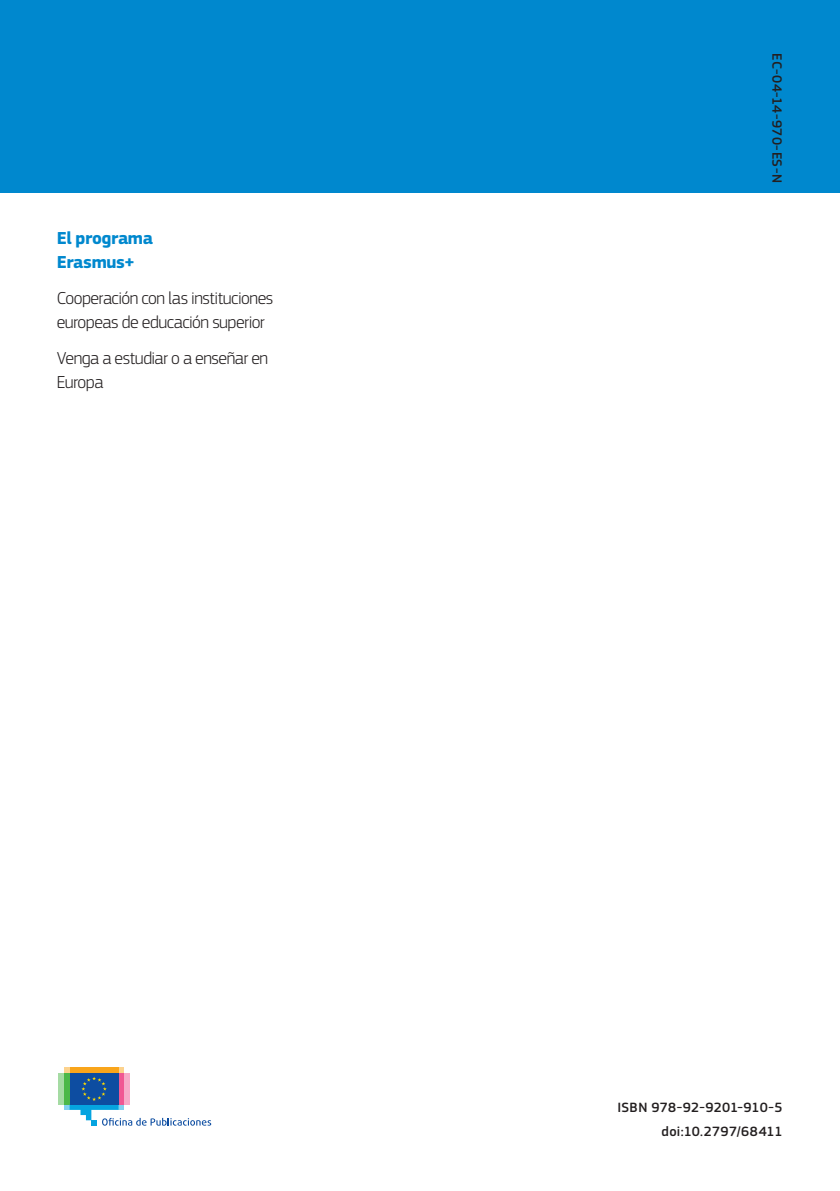
<style>
.page{position:relative;width:840px;height:1191px;background:#fff}
.page>*{position:absolute;margin:0;border:0;box-sizing:border-box;transform-origin:0 0}
.body{font:300 18px/24px "EC Square Sans Pro";letter-spacing:-.03em;color:#231f20}
.body-2{font:700 18px "EC Square Sans Pro";letter-spacing:-.025em;color:#0088ce}
.body-3{font:500 14px/24px "EC Square Sans Pro";letter-spacing:.02em;color:#231f20;text-align:right}
</style>
<div class="page">
<div style="left:0;top:0;width:839px;height:192px;background:#0088ce"></div>
<svg style="left:64px;top:1104px;width:6px;height:5px"></svg>
<svg style="left:64px;top:1067px;width:60px;height:6px"></svg>
<div style="left:70px;top:1067px;width:48px;height:6px;background:#f9a51b"></div>
<div style="left:118px;top:1073px;width:6px;height:31px;background:#f05893"></div>
<div style="left:124px;top:1073px;width:5px;height:31px;background:#f7abc9"></div>
<div style="left:64px;top:1073px;width:6px;height:31px;background:#4cb848"></div>
<div style="left:59px;top:1073px;width:5px;height:31px;background:#a5dba3"></div>
<div style="left:70px;top:1073px;width:48px;height:31px;background:#0d4da1"></div>
<svg style="left:70px;top:1076px;width:141px;height:49px"></svg>
<p class="body-2" style="left:57px;top:227px;width:98px">El programa</p>
<p class="body-2" style="left:57px;top:251px;width:80px">Erasmus+</p>
<p class="body" style="left:57px;top:286px;width:218px">Cooperación con las instituciones europeas de educación superior</p>
<p class="body" style="left:57px;top:346px;width:213px">Venga a estudiar o a enseñar en<br>Europa</p>
<p class="body-3" style="left:788px;top:53px;width:131px;rotate:90deg">EC-04-14-970-ES-N</p>
<p class="body-3" style="left:617px;top:1095px;width:167px">ISBN 978-92-9201-910-5 doi:10.2797/68411</p>
</div>
